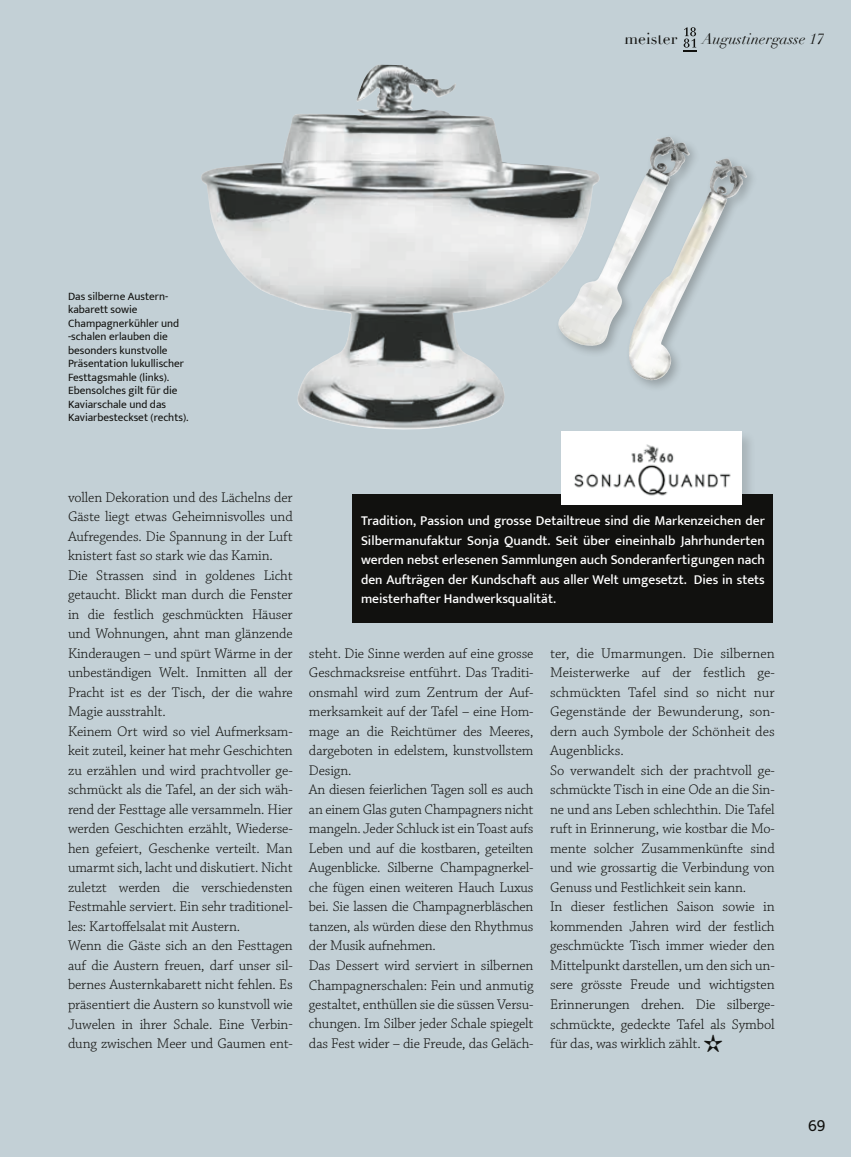
<style>
.page{position:relative;width:851px;height:1157px;background:#fff}
.page>*{position:absolute;margin:0;border:0;box-sizing:border-box;transform-origin:0 0}
.t1{font:18px "Mukta Mahee";color:#11110f}
.t2{font:15.75px "Didot";color:#11110f}
.t3{font:italic 15px "Didot";letter-spacing:.01em;color:#11110f}
.t4{font:300 14.7px/19.5px "Chaparral Pro";letter-spacing:-.01em;color:#11110f}
.t5{font:500 13.5px/19.5px "Mukta Mahee";color:#fff;text-align:justify}
.t6{font:11.25px/13.5px "Mukta Mahee";color:#11110f}
</style>
<div class="page">
<div style="left:0;top:0;width:850px;height:1157px;background:#c3d0d6"></div>
<div style="left:352px;top:494px;width:421px;height:128px;background:#11110f"></div>
<div style="left:554px;top:133px;width:205px;height:260px;background:#11110f;opacity:.25"></div>
<img style="left:602px;top:137px;width:124px;height:209px">
<svg style="left:683px;top:27px;width:13px;height:25px"></svg>
<div style="left:559px;top:430px;width:197px;height:89px;background:#11110f;opacity:.15"></div>
<div style="left:561px;top:432px;width:180px;height:73px;background:#fff"></div>
<img style="left:574px;top:444px;width:157px;height:52px">
<img style="left:201px;top:65px;width:401px;height:367px">
<p class="t2" style="left:624px;top:29px;width:54px">meister</p>
<p class="t3" style="left:702px;top:30px;width:123px">Augustinergasse 17</p>
<p class="t6" style="left:68px;top:289px;width:122px">Das silberne Austern&shy;kabarett sowie<br>Champagnerkühler und -schalen erlauben die besonders kunstvolle<br>Präsentation lukullischer<br>Festtagsmahle (links).<br>Ebensolches gilt für die<br>Kaviarschale und das<br>Kaviarbesteckset (rechts).</p>
<p class="t4" style="left:68px;top:488px;width:226px">vollen Dekoration und des Lächelns der Gäste liegt etwas Geheimnisvolles und Aufregendes. Die Spannung in der Luft knistert fast so stark wie das Kamin.<br>Die Strassen sind in goldenes Licht getaucht. Blickt man durch die Fenster in die festlich geschmückten Häuser und Wohnungen, ahnt man glänzende Kinderaugen – und spürt Wärme in der unbeständigen Welt. Inmitten all der Pracht ist es der Tisch, der die wahre Magie ausstrahlt.<br>Keinem Ort wird so viel Aufmerksam&shy;keit zuteil, keiner hat mehr Geschichten zu erzählen und wird prachtvoller ge&shy;schmückt als die Tafel, an der sich wäh&shy;rend der Festtage alle versammeln. Hier werden Geschichten erzählt, Wiederse&shy;hen gefeiert, Geschenke verteilt. Man umarmt sich, lacht und diskutiert. Nicht zuletzt werden die verschiedensten Festmahle serviert. Ein sehr traditionel&shy;les: Kartoffelsalat mit Austern.<br>Wenn die Gäste sich an den Festtagen auf die Austern freuen, darf unser sil&shy;bernes Austernkabarett nicht fehlen. Es präsentiert die Austern so kunstvoll wie Juwelen in ihrer Schale. Eine Verbin&shy;dung zwischen Meer und Gaumen ent-</p>
<p class="t5" style="left:361px;top:511px;width:405px">Tradition, Passion und grosse Detailtreue sind die Markenzeichen der Silbermanufaktur Sonja Quandt. Seit über eineinhalb Jahrhunderten werden nebst erlesenen Sammlungen auch Sonderanfertigungen nach den Aufträgen der Kundschaft aus aller Welt umgesetzt. Dies in stets meisterhafter Handwerksqualität.</p>
<p class="t4" style="left:309px;top:644px;width:226px">steht. Die Sinne werden auf eine grosse Geschmacksreise entführt. Das Traditi&shy;onsmahl wird zum Zentrum der Auf&shy;merksamkeit auf der Tafel – eine Hom&shy;mage an die Reichtümer des Meeres, dargeboten in edelstem, kunstvollstem Design.<br>An diesen feierlichen Tagen soll es auch an einem Glas guten Champagners nicht mangeln. Jeder Schluck ist ein Toast aufs Leben und auf die kostbaren, geteilten Augenblicke. Silberne Champagnerkel&shy;che fügen einen weiteren Hauch Luxus bei. Sie lassen die Champagnerbläschen tanzen, als würden diese den Rhythmus der Musik aufnehmen.<br>Das Dessert wird serviert in silbernen Champagnerschalen: Fein und anmutig gestaltet, enthüllen sie die süssen Versu&shy;chungen. Im Silber jeder Schale spiegelt das Fest wider – die Freude, das Geläch-</p>
<p class="t4" style="left:550px;top:644px;width:226px">ter, die Umarmungen. Die silbernen Meisterwerke auf der festlich ge&shy;schmückten Tafel sind so nicht nur Gegenstände der Bewunderung, son&shy;dern auch Symbole der Schönheit des Augenblicks.<br>So verwandelt sich der prachtvoll ge&shy;schmückte Tisch in eine Ode an die Sin&shy;ne und ans Leben schlechthin. Die Tafel ruft in Erinnerung, wie kostbar die Mo&shy;mente solcher Zusammenkünfte sind und wie grossartig die Verbindung von Genuss und Festlichkeit sein kann.<br>In dieser festlichen Saison sowie in kommenden Jahren wird der festlich geschmückte Tisch immer wieder den Mittelpunkt darstellen, um den sich un&shy;sere grösste Freude und wichtigsten Erinnerungen drehen. Die silberge&shy;schmückte, gedeckte Tafel als Symbol für das, was wirklich zählt.</p>
<p class="t1" style="left:808px;top:1113px;width:19px">69</p>
</div>
